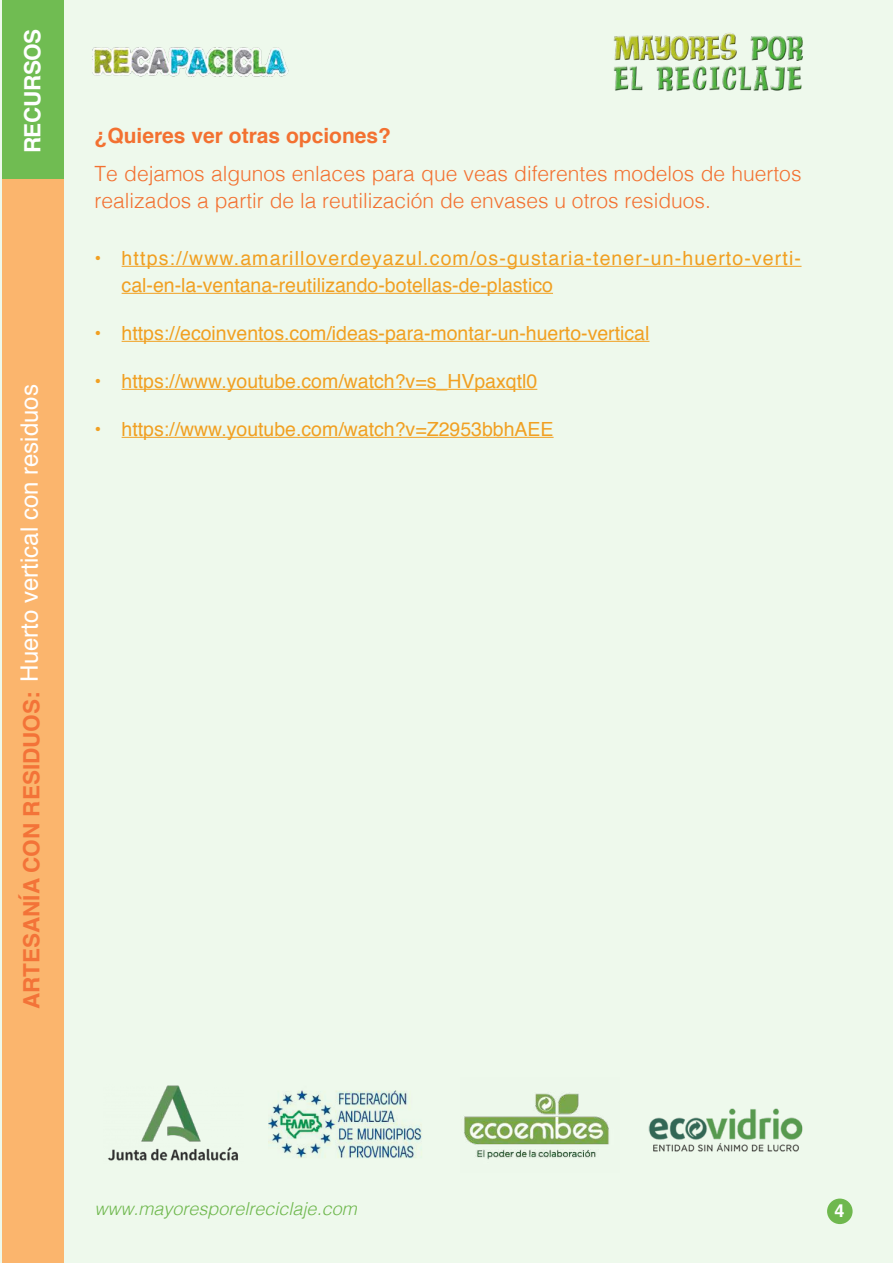
<style>
.page{position:relative;width:893px;height:1263px;background:#eef9ec}
.page>*{position:absolute;margin:0;border:0;box-sizing:border-box;transform-origin:0 0}
.t1{font:24px "Helvetica";color:#fff}
.t2{font:700 22.5px "Helvetica";letter-spacing:-.02em;color:#fff}
.t3{font:300 21px/27px "Helvetica";color:#f37131}
.t4{font:700 21px "Helvetica";color:#f37131}
.t5{font:19.5px "Helvetica";color:#f1a022}
.t6{font:19.5px/27px "Helvetica";letter-spacing:.06em;color:#f1a022}
.t7{font:italic 300 18px "Helvetica";color:#6fb84e}
.t8{font:700 18px "Helvetica";color:#fff}
.s1{font-weight:700;font-size:22.5px;color:#f37338}
</style>
<div class="page">
<div style="left:2px;top:0;width:62px;height:1263px;background:#fbb56d"></div>
<div style="left:827px;top:1198px;width:26px;height:26px;background:#6fb84e;border-radius:50%"></div>
<img style="left:92px;top:47px;width:197px;height:30px">
<img style="left:613px;top:33px;width:190px;height:59px">
<hr style="left:122px;top:266px;width:679px;height:1px;background:#f1a022">
<hr style="left:122px;top:293px;width:431px;height:1px;background:#f1a022">
<hr style="left:122px;top:341px;width:527px;height:1px;background:#f1a022">
<hr style="left:122px;top:389px;width:415px;height:1px;background:#f1a022">
<hr style="left:122px;top:437px;width:432px;height:1px;background:#f1a022">
<img style="left:108px;top:1085px;width:130px;height:76px">
<img style="left:464px;top:1093px;width:145px;height:67px">
<img style="left:648px;top:1108px;width:155px;height:44px">
<img style="left:268px;top:1090px;width:154px;height:69px">
<div style="left:2px;top:0;width:61px;height:179px;background:#70bc52"></div>
<p class="t2" style="left:20px;top:153px;width:126px;rotate:-90deg">recursos</p>
<p class="t1" style="left:16px;top:1009px;width:627px;rotate:-90deg"><span class="s1">artesanía con residuos:</span> Huerto vertical con residuos</p>
<p class="t4" style="left:95px;top:128px;width:298px">¿Quieres ver otras opciones?</p>
<p class="t3" style="left:95px;top:162px;width:708px">Te dejamos algunos enlaces para que veas diferentes modelos de huertos realizados a partir de la reutilización de envases u otros residuos.</p>
<p class="t6" style="left:122px;top:245px;width:681px;text-indent:-27px">• https://www.amarilloverdeyazul.com/os-gustaria-tener-un-huerto-verti&shy;cal-en-la-ventana-reutilizando-botellas-de-plastico</p>
<p class="t5" style="left:95px;top:318px;width:556px">• https://ecoinventos.com/ideas-para-montar-un-huerto-vertical</p>
<p class="t5" style="left:95px;top:366px;width:444px">• https://www.youtube.com/watch?v=s_HVpaxqtl0</p>
<p class="t5" style="left:95px;top:414px;width:460px">• https://www.youtube.com/watch?v=Z2953bbhAEE</p>
<p class="t7" style="left:95px;top:1202px;width:264px">www.mayoresporelreciclaje.com</p>
<p class="t8" style="left:834px;top:1203px;width:12px">4</p>
</div>
